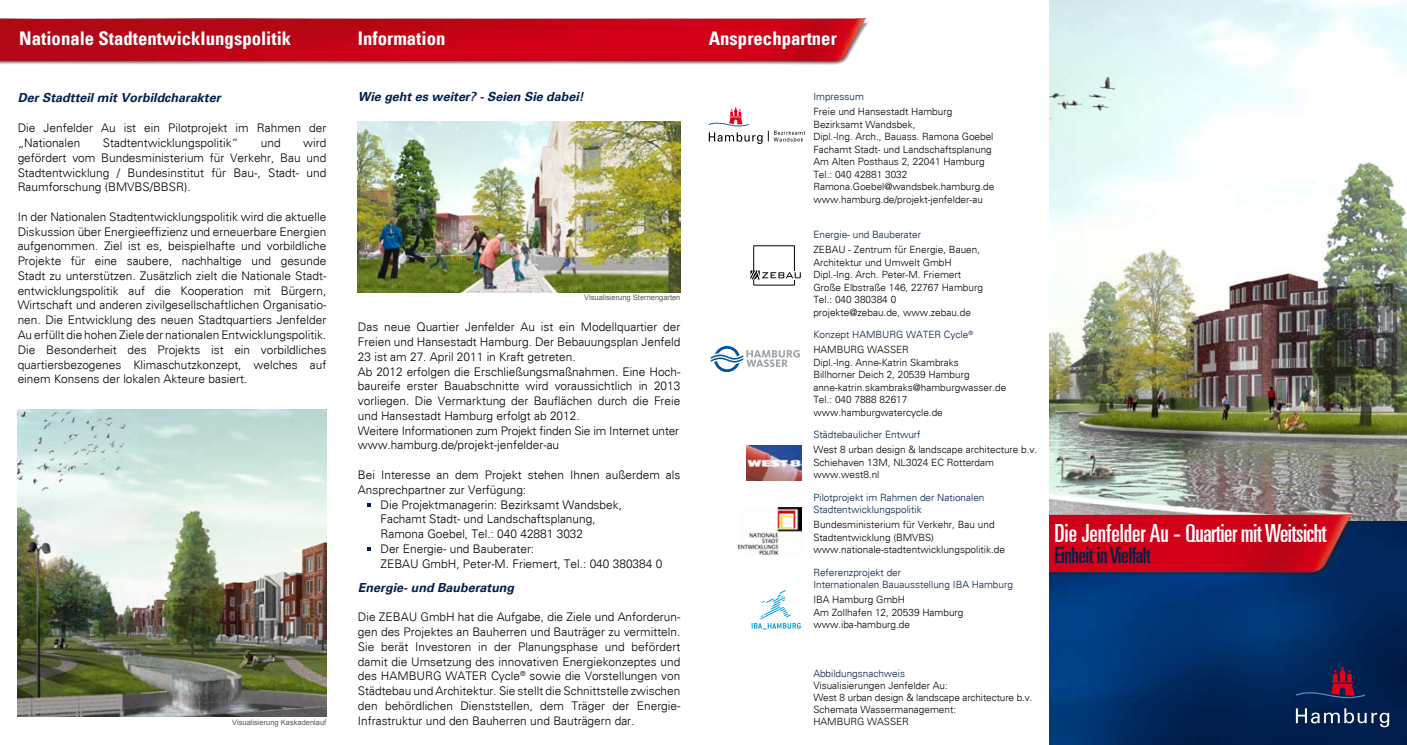
<style>
.page{position:relative;width:1407px;height:745px;background:#fff}
.page>*{position:absolute;margin:0;border:0;box-sizing:border-box;transform-origin:0 0}
.t1{font:ultra-condensed 25px "Univers LT";letter-spacing:-.02em;color:#fff}
.t2{font:ultra-condensed 22.5px "Univers LT";letter-spacing:-.02em;color:#001f49}
.t3{font:700 condensed 18.75px "Univers LT";color:#fff}
.t4{font:italic 700 12.5px "Univers";color:#001f49}
.t5{font:300 11.88px/14.8px "Univers";color:#000;text-align:justify}
.t6{font:300 10px/12.5px "Univers";color:#000}
.t7{font:300 10px/12.5px "Univers";color:#001f49}
.t8{font:7.5px "Arial";color:#58585a}
.s1{color:#000}
</style>
<div class="page">
<img style="left:1049px;top:0;width:358px;height:521px">
<img style="left:1049px;top:521px;width:358px;height:223px">
<img style="left:1049px;top:513px;width:356px;height:71px">
<svg style="left:1296px;top:666px;width:69px;height:33px;background:#272150"></svg>
<svg style="left:1296px;top:708px;width:93px;height:18px;background:#3b5276"></svg>
<img style="left:0;top:18px;width:869px;height:47px">
<svg style="left:709px;top:107px;width:53px;height:37px"></svg>
<svg style="left:768px;top:131px;width:37px;height:10px"></svg>
<div style="left:753px;top:245px;width:42px;height:40px;border:1px solid #000"></div>
<svg style="left:750px;top:270px;width:51px;height:9px"></svg>
<svg style="left:711px;top:345px;width:89px;height:27px"></svg>
<img style="left:738px;top:507px;width:64px;height:47px">
<svg style="left:751px;top:590px;width:50px;height:39px"></svg>
<img style="left:746px;top:445px;width:56px;height:35px">
<img style="left:18px;top:409px;width:308px;height:307px">
<img style="left:358px;top:121px;width:322px;height:171px">
<svg style="left:367px;top:503px;width:4px;height:3px"></svg>
<svg style="left:367px;top:547px;width:4px;height:4px"></svg>
<h3 class="t3" style="left:19px;top:27px;width:273px">Nationale Stadtentwicklungspolitik</h3>
<h3 class="t3" style="left:358px;top:27px;width:89px">Information</h3>
<h3 class="t3" style="left:709px;top:27px;width:130px">Ansprechpartner</h3>
<p class="t4" style="left:358px;top:89px;width:227px">Wie geht es weiter? - Seien Sie dabei!</p>
<p class="t7" style="left:813px;top:90px;width:52px">Impressum</p>
<p class="t6" style="left:813px;top:105px;width:182px">Freie und Hansestadt Hamburg Bezirksamt Wandsbek,<br>Dipl.-Ing. Arch., Bauass. Ramona Goebel Fachamt Stadt- und Landschaftsplanung Am Alten Posthaus 2, 22041 Hamburg Tel.: 040 42881 3032<br>Ramona.Goebel@wandsbek.hamburg.de www.hamburg.de/projekt-jenfelder-au</p>
<p class="t7" style="left:813px;top:228px;width:109px">Energie- und Bauberater</p>
<p class="t6" style="left:813px;top:243px;width:171px">ZEBAU - Zentrum für Energie, Bauen,<br>Architektur und Umwelt GmbH<br>Dipl.-Ing. Arch. Peter-M. Friemert<br>Große Elbstraße 146, 22767 Hamburg<br>Tel.: 040 380384 0 projekte@zebau.de, www.zebau.de</p>
<p class="t7" style="left:813px;top:327px;width:161px;line-height:15px">Konzept HAMBURG WATER Cycle<sup>®<br></sup><span class="s1">HAMBURG WASSER</span></p>
<p class="t6" style="left:813px;top:355px;width:195px">Dipl.-Ing. Anne-Katrin Skambraks<br>Billhorner Deich 2, 20539 Hamburg anne-katrin.skambraks@hamburgwasser.de<br>Tel.: 040 7888 82617 www.hamburgwatercycle.de</p>
<p class="t7" style="left:813px;top:428px;width:109px">Städtebaulicher Entwurf</p>
<p class="t6" style="left:813px;top:443px;width:225px">West 8 urban design &amp; landscape architecture b.v.<br>Schiehaven 13M, NL3024 EC Rotterdam www.west8.nl</p>
<p class="t7" style="left:813px;top:490px;width:173px">Pilotprojekt im Rahmen der Nationalen<br>Stadtentwicklungspolitik</p>
<p class="t6" style="left:813px;top:518px;width:193px">Bundesministerium für Verkehr, Bau und<br>Stadtentwicklung (BMVBS) www.nationale-stadtentwicklungspolitik.de</p>
<p class="t7" style="left:813px;top:565px;width:201px">Referenzprojekt der<br>Internationalen Bauausstellung IBA Hamburg</p>
<p class="t6" style="left:813px;top:593px;width:152px">IBA Hamburg GmbH<br>Am Zollhafen 12, 20539 Hamburg www.iba-hamburg.de</p>
<p class="t7" style="left:813px;top:666px;width:93px">Abbildungsnachweis</p>
<p class="t6" style="left:813px;top:678px;width:221px;line-height:12px">Visualisierungen Jenfelder Au:<br>West 8 urban design &amp; landscape architecture b.v.<br>Schemata Wassermanagement:</p>
<p class="t4" style="left:18px;top:91px;width:204px">Der Stadtteil mit Vorbildcharakter</p>
<p class="t5" style="left:18px;top:121px;width:310px">Die Jenfelder Au ist ein Pilotprojekt im Rahmen der „Nationalen</p>
<p class="t5" style="left:103px;top:135px;width:137px">Stadtentwicklungspolitik“</p>
<p class="t5" style="left:261px;top:135px;width:21px">und</p>
<p class="t5" style="left:18px;top:135px;width:310px;text-indent:285px">wird gefördert vom Bundesministerium für Verkehr, Bau und Stadtentwicklung / Bundesinstitut für Bau-, Stadt- und Raumforschung (BMVBS/BBSR).</p>
<p class="t5" style="left:18px;top:209px;width:310px">In der Nationalen Stadtentwicklungspolitik wird die aktuelle Diskussion über Energieeffizienz und erneuerbare Energien aufgenommen. Ziel ist es, beispielhafte und vorbildliche Projekte für eine saubere, nachhaltige und gesunde Stadt zu unterstützen. Zusätzlich zielt die Nationale Stadt&shy;entwicklungspolitik auf die Kooperation mit Bürgern, Wirtschaft und anderen zivilgesellschaftlichen Organisatio&shy;nen. Die Entwicklung des neuen Stadtquartiers Jenfelder Au erfüllt die hohen Ziele der nationalen Entwicklungspolitik.<br>Die Besonderheit des Projekts ist ein vorbildliches quartiersbezogenes Klimaschutzkonzept, welches auf einem Konsens der lokalen Akteure basiert.</p>
<p class="t8" style="left:584px;top:292px;width:98px">Visualisierung Sternengarten</p>
<p class="t5" style="left:358px;top:319px;width:324px;text-align:left">Das neue Quartier Jenfelder Au ist ein Modellquartier der Freien und Hansestadt Hamburg. Der Bebauungsplan Jenfeld 23 ist am 27. April 2011 in Kraft getreten.<br>Ab 2012 erfolgen die Erschließungsmaßnahmen. Eine Hoch&shy;baureife erster Bauabschnitte wird voraussichtlich in 2013 vorliegen. Die Vermarktung der Bauflächen durch die Freie und Hansestadt Hamburg erfolgt ab 2012.<br>Weitere Informationen zum Projekt finden Sie im Internet unter www.hamburg.de/projekt-jenfelder-au</p>
<p class="t5" style="left:358px;top:467px;width:324px">Bei Interesse an dem Projekt stehen Ihnen außerdem als</p>
<p class="t5" style="left:358px;top:482px;width:170px">Ansprechpartner zur Verfügung:</p>
<p class="t5" style="left:380px;top:496px;width:243px">Die Projektmanagerin: Bezirksamt Wandsbek,</p>
<p class="t5" style="left:380px;top:511px;width:217px">Fachamt Stadt- und Landschaftsplanung,</p>
<p class="t5" style="left:380px;top:526px;width:204px">Ramona Goebel, Tel.: 040 42881 3032</p>
<p class="t5" style="left:380px;top:541px;width:155px">Der Energie- und Bauberater:</p>
<p class="t5" style="left:380px;top:555px;width:283px">ZEBAU GmbH, Peter-M. Friemert, Tel.: 040 380384 0</p>
<p class="t4" style="left:358px;top:579px;width:158px">Energie- und Bauberatung</p>
<p class="t5" style="left:358px;top:609px;width:324px">Die ZEBAU GmbH hat die Aufgabe, die Ziele und Anforderun&shy;gen des Projektes an Bauherren und Bauträger zu vermitteln.<br>Sie berät Investoren in der Planungsphase und befördert damit die Umsetzung des innovativen Energiekonzeptes und des HAMBURG WATER Cycle<sup>®</sup> sowie die Vorstellungen von Städtebau und Architektur. Sie stellt die Schnittstelle zwischen den behördlichen Dienststellen, dem Träger der Energie-Infrastruktur und den Bauherren und Bauträgern dar.</p>
<p class="t8" style="left:232px;top:717px;width:96px">Visualisierung Kaskadenlauf</p>
<p class="t6" style="left:813px;top:714px;width:97px">HAMBURG WASSER</p>
<h1 class="t1" style="left:1054px;top:518px;width:274px">Die Jenfelder Au - Quartier mit Weitsicht</h1>
<h2 class="t2" style="left:1054px;top:542px;width:98px">Einheit in Vielfalt</h2>
</div>
